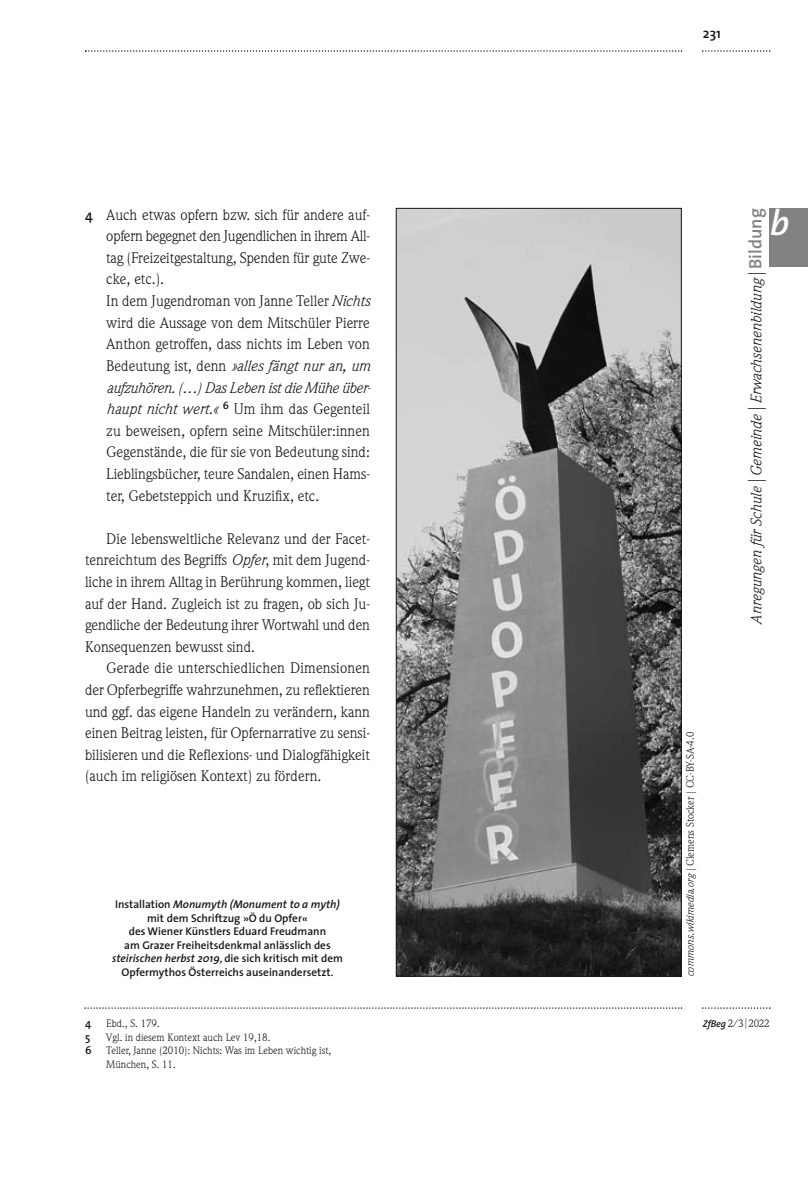
<style>
.page{position:relative;width:808px;height:1191px;background:#fff}
.page>*{position:absolute;margin:0;border:0;box-sizing:border-box;transform-origin:0 0}
.t1{font:italic 600 36px "The Sans";color:#fff}
.t2{font:15px/21.6px "Weidemann";color:#151616;text-align:justify}
.t3{font:italic 15px "Weidemann";color:#151616}
.t4{font:600 14.1px "The Sans";color:#151616}
.t5{font:600 11.25px/13.5px "The Sans";color:#151616;text-align:center}
.t6{font:10.5px/13.5px "Weidemann";color:#151616}
.s1{font-family:"The Sans";font-weight:600;font-size:14.25px}
.s2{font-style:italic}
.s3{font-family:"The Sans";font-weight:300;font-size:9.75px}
.s4{font-family:"The Sans";font-weight:200;font-style:normal;font-size:18px}
.s5{font-family:"The Sans";font-weight:600;font-style:normal;font-size:18px;color:#818281}
.s6{font-family:"The Sans";font-weight:600;font-style:italic;font-size:9.75px}
.s7{font-family:"The Sans";font-weight:200}
</style>
<div class="page">
<svg style="left:85px;top:50px;width:597px;height:2px"></svg>
<svg style="left:84px;top:1007px;width:598px;height:1px"></svg>
<svg style="left:702px;top:1007px;width:68px;height:1px"></svg>
<svg style="left:702px;top:50px;width:68px;height:2px"></svg>
<div style="left:770px;top:208px;width:38px;height:59px;background:#818281"></div>
<img style="left:398px;top:210px;width:281px;height:764px">
<p class="t2" style="left:106px;top:205px;width:266px;text-align:left;text-indent:-21px"><span class="s1">4</span> Auch etwas opfern bzw. sich für andere auf&shy;opfern begegnet den Jugendlichen in ihrem All&shy;tag (Freizeitgestaltung, Spenden für gute Zwe&shy;cke, etc.).<br>In dem Jugendroman von Janne Teller<span class="s2">Nichts </span>wird die Aussage von dem Mitschüler Pierre Anthon getroffen, dass nichts im Leben von Bedeutung ist, denn <span class="s2">»alles fängt nur an, um aufzuhören. (…) Das Leben ist die Mühe über&shy;haupt nicht wert.«</span> <sup>6</sup> Um ihm das Gegenteil zu beweisen, opfern seine Mitschüler:innen Gegenstände, die für sie von Bedeutung sind:<br>Lieblingsbücher, teure Sandalen, einen Hams&shy;ter, Gebetsteppich und Kruzifix, etc.</p>
<p class="t2" style="left:85px;top:529px;width:286px;text-indent:21px">Die lebensweltliche Relevanz und der Facet&shy;tenreichtum des Begriffs <span class="s2">Opfer</span>, mit dem Jugend&shy;liche in ihrem Alltag in Berührung kommen, liegt auf der Hand. Zugleich ist zu fragen, ob sich Ju&shy;gendliche der Bedeutung ihrer Wortwahl und den Konsequenzen bewusst sind.</p>
<p class="t2" style="left:85px;top:659px;width:286px;text-indent:21px">Gerade die unterschiedlichen Dimensionen der Opferbegriffe wahrzunehmen, zu reflektieren und ggf. das eigene Handeln zu verändern, kann einen Beitrag leisten, für Opfernarrative zu sensi&shy;bilisieren und die Reflexions- und Dialogfähigkeit (auch im religiösen Kontext) zu fördern.</p>
<p class="t5" style="left:112px;top:898px;width:232px">Installation <span class="s2">Monumyth (Monument to a myth) </span>mit dem Schriftzug »Ö du Opfer«<br>des Wiener Künstlers Eduard Freudmann<br>am Grazer Freiheitsdenkmal anlässlich des <span class="s2">steirischen herbst 2019</span>, die sich kritisch mit dem Opfermythos Österreichs auseinandersetzt.</p>
<p class="t5" style="left:85px;top:1017px;width:8px">4</p>
<p class="t6" style="left:106px;top:1017px;width:55px">Ebd., S. 179.</p>
<p class="t5" style="left:85px;top:1031px;width:7px">5</p>
<p class="t6" style="left:106px;top:1031px;width:166px">Vgl. in diesem Kontext auch Lev 19,18.</p>
<p class="t5" style="left:85px;top:1044px;width:8px">6</p>
<p class="t6" style="left:106px;top:1044px;width:226px">Teller, Janne (2010): Nichts: Was im Leben wichtig ist,<br>München, S. 11.</p>
<p class="t4" style="left:703px;top:28px;width:20px">231</p>
<p class="t6" style="left:684px;top:977px;width:247px;rotate:-90deg"><span class="s2">commons.wikimedia.org</span> <span class="s3">|</span> Clemens Stocker <span class="s3">|</span> CC-BY-SA-4.0</p>
<p class="t3" style="left:751px;top:624px;width:417px;rotate:-90deg">Anregungen für Schule <span class="s4">|</span>Gemeinde <span class="s4">|</span>Erwachsenenbildung <span class="s4">|</span><span class="s5">Bildung</span></p>
<h1 class="t1" style="left:770px;top:209px;width:21px">b</h1>
<p class="t6" style="left:703px;top:1017px;width:68px"><span class="s6">ZfBeg</span> 2/3<span class="s7">|</span>2022</p>
</div>
